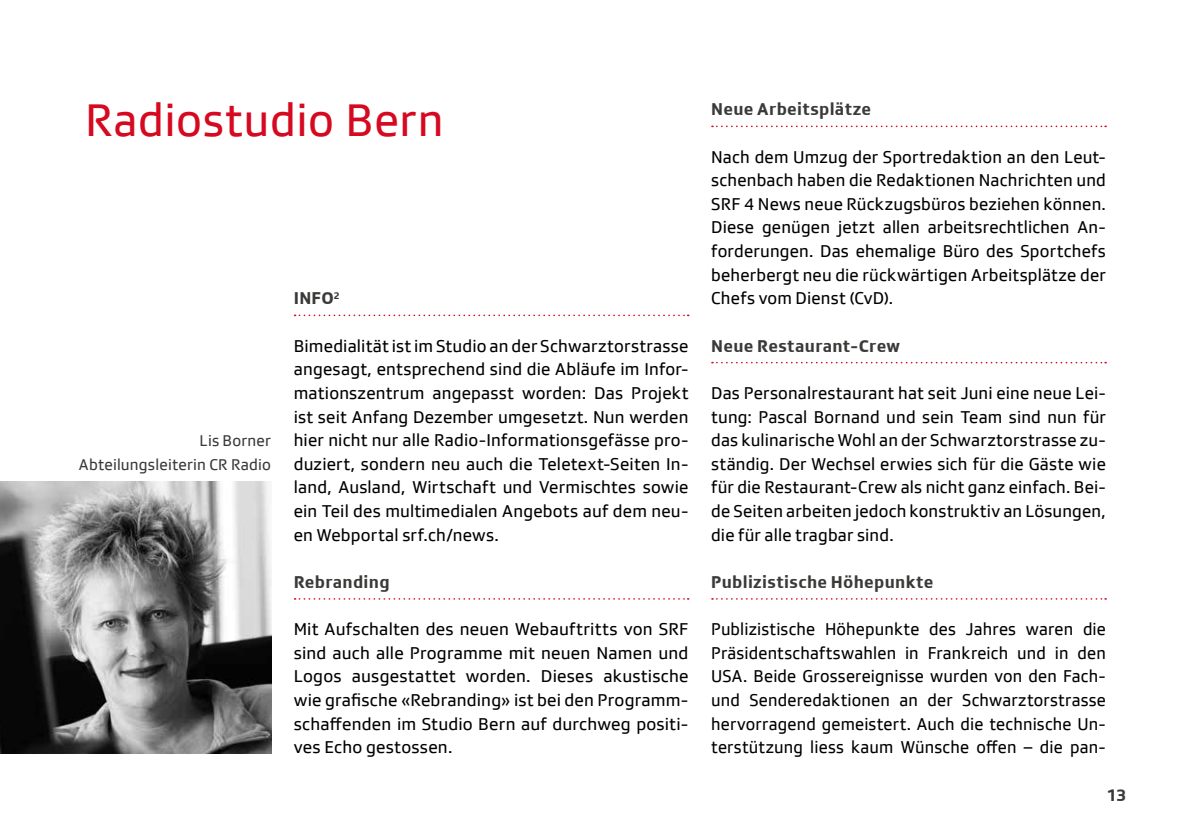
<style>
.page{position:relative;width:1191px;height:840px;background:#fff}
.page>*{position:absolute;margin:0;border:0;box-sizing:border-box;transform-origin:0 0}
.t1{font:47px "SRGSSR Type";letter-spacing:.01em;color:#d50920}
.t2{font:17.6px/23.6px "SRGSSR Type";letter-spacing:.01em;color:#000;text-align:justify}
.t3{font:700 17.6px "SRGSSR Type";letter-spacing:.015em;color:#3a3a39}
.t4{font:16px/23.6px "SRGSSR Type";letter-spacing:.015em;color:#3a3a39;text-align:right}
</style>
<div class="page">
<img style="left:0;top:481px;width:271px;height:271px">
<svg style="left:294px;top:314px;width:394px;height:2px"></svg>
<svg style="left:294px;top:598px;width:394px;height:1px"></svg>
<svg style="left:712px;top:125px;width:394px;height:2px"></svg>
<svg style="left:712px;top:361px;width:394px;height:2px"></svg>
<svg style="left:712px;top:598px;width:394px;height:1px"></svg>
<h1 class="t1" style="left:85px;top:94px;width:360px">Radiostudio Bern</h1>
<p class="t4" style="left:79px;top:428px;width:194px">Lis Borner<br>Abteilungsleiterin CR Radio</p>
<p class="t3" style="left:294px;top:288px;width:47px">INFO<sup>2</sup></p>
<p class="t2" style="left:294px;top:333px;width:396px">Bimedialität ist im Studio an der Schwarztorstrasse angesagt, entsprechend sind die Abläufe im Infor&shy;mationszentrum angepasst worden: Das Projekt ist seit Anfang Dezember umgesetzt. Nun werden hier nicht nur alle Radio-Informationsgefässe pro&shy;duziert, sondern neu auch die Teletext-Seiten In&shy;land, Ausland, Wirtschaft und Vermischtes sowie ein Teil des multimedialen Angebots auf dem neu&shy;en Webportal srf.ch/news.</p>
<p class="t3" style="left:294px;top:571px;width:97px">Rebranding</p>
<p class="t2" style="left:294px;top:617px;width:396px">Mit Aufschalten des neuen Webauftritts von SRF sind auch alle Programme mit neuen Namen und Logos ausgestattet worden. Dieses akustische wie grafische «Rebranding» ist bei den Programm&shy;schaffenden im Studio Bern auf durchweg positi&shy;ves Echo gestossen.</p>
<p class="t3" style="left:711px;top:99px;width:161px">Neue Arbeitsplätze</p>
<p class="t2" style="left:711px;top:145px;width:396px">Nach dem Umzug der Sportredaktion an den Leut&shy;schenbach haben die Redaktionen Nachrichten und SRF 4 News neue Rückzugsbüros beziehen können.<br>Diese genügen jetzt allen arbeitsrechtlichen An&shy;forderungen. Das ehemalige Büro des Sportchefs beherbergt neu die rückwärtigen Arbeitsplätze der Chefs vom Dienst (CvD).</p>
<p class="t3" style="left:711px;top:335px;width:190px">Neue Restaurant-Crew</p>
<p class="t2" style="left:711px;top:381px;width:396px">Das Personalrestaurant hat seit Juni eine neue Lei&shy;tung: Pascal Bornand und sein Team sind nun für das kulinarische Wohl an der Schwarztorstrasse zu&shy;ständig. Der Wechsel erwies sich für die Gäste wie für die Restaurant-Crew als nicht ganz einfach. Bei&shy;de Seiten arbeiten jedoch konstruktiv an Lösungen, die für alle tragbar sind.</p>
<p class="t3" style="left:711px;top:571px;width:224px">Publizistische Höhepunkte</p>
<p class="t2" style="left:711px;top:617px;width:396px">Publizistische Höhepunkte des Jahres waren die Präsidentschaftswahlen in Frankreich und in den USA. Beide Grossereignisse wurden von den Fach&shy;und Senderedaktionen an der Schwarztorstrasse hervorragend gemeistert. Auch die technische Un&shy;terstützung liess kaum Wünsche offen – die pan-</p>
<p class="t3" style="left:1106px;top:783px;width:21px">13</p>
</div>
